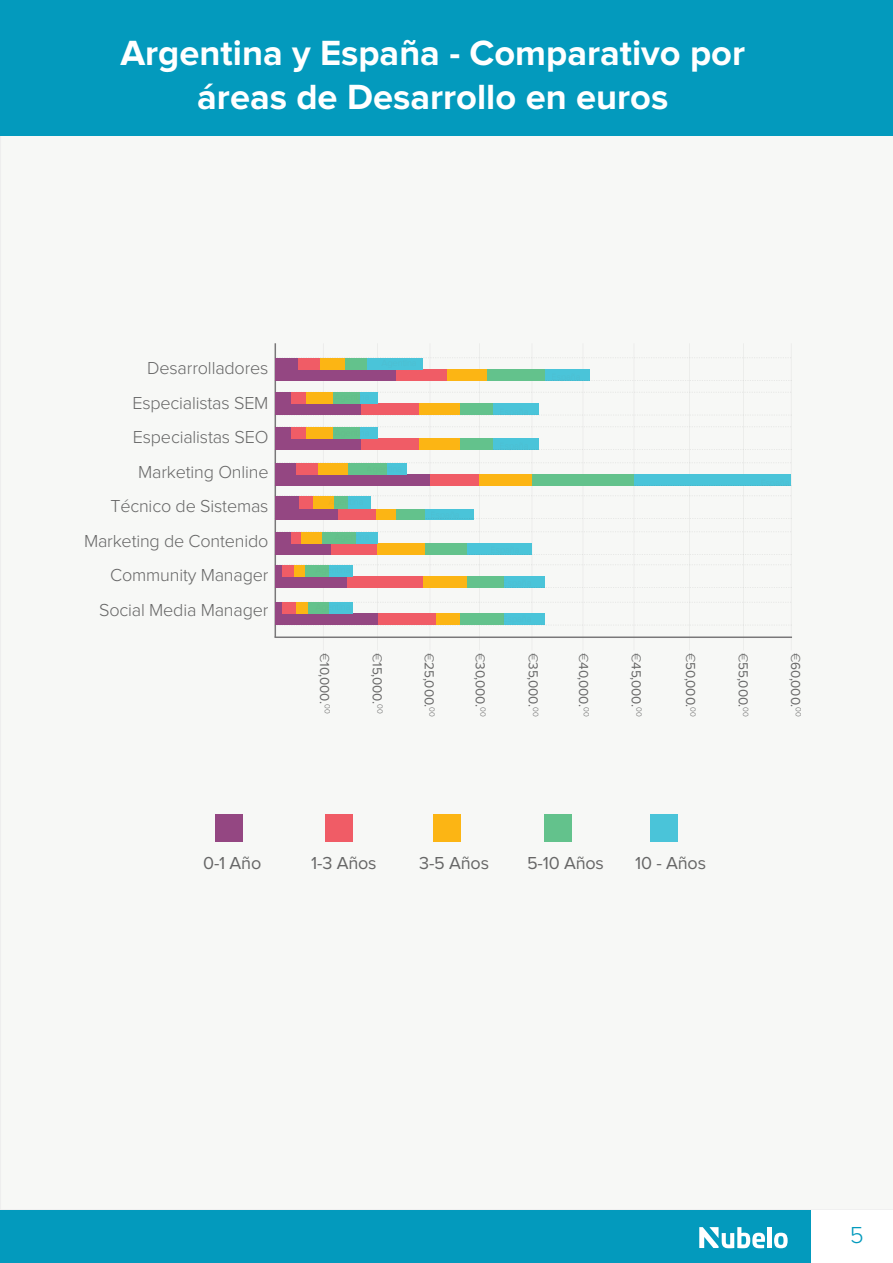
<style>
.page{position:relative;width:893px;height:1263px;background:#fff}
.page>*{position:absolute;margin:0;border:0;box-sizing:border-box;transform-origin:0 0}
.t1{font:700 36.3px/43.5px "Proxima Nova";color:#fff;text-align:center}
.t2{font:300 24px "Proxima Nova";color:#039abd}
.t3{font:300 18px/34.5px "Proxima Nova";letter-spacing:-.01em;color:#666;text-align:right}
.t4{font:18px "Proxima Nova";letter-spacing:-.01em;color:#666}
.t5{font:13.5px "Proxima Nova";letter-spacing:-.01em;color:#666}
.s1{font-weight:300}
</style>
<div class="page">
<div style="left:0;top:136px;width:893px;height:1074px;background:#f7f8f6"></div>
<div style="left:0;top:1210px;width:812px;height:53px;background:#039abd"></div>
<svg style="left:699px;top:1227px;width:66px;height:21px"></svg>
<hr style="left:767px;top:1227px;width:4px;height:21px;background:#fff">
<svg style="left:774px;top:1233px;width:14px;height:15px"></svg>
<hr style="left:275px;top:343px;width:1px;height:294px;background:#797879">
<hr style="left:791px;top:343px;width:1px;height:307px;background:#797879">
<hr style="left:323px;top:343px;width:1px;height:307px;background:#797879">
<hr style="left:377px;top:343px;width:1px;height:307px;background:#797879">
<hr style="left:430px;top:343px;width:1px;height:307px;background:#797879">
<hr style="left:479px;top:343px;width:1px;height:307px;background:#797879">
<hr style="left:532px;top:343px;width:1px;height:307px;background:#797879">
<hr style="left:583px;top:343px;width:1px;height:307px;background:#797879">
<hr style="left:634px;top:343px;width:1px;height:307px;background:#797879">
<hr style="left:689px;top:343px;width:1px;height:307px;background:#797879">
<hr style="left:743px;top:343px;width:1px;height:307px;background:#797879">
<hr style="left:275px;top:636px;width:517px;height:2px;background:#797879">
<div style="left:275px;top:370px;width:315px;height:11px;background:#4ac4d9"></div>
<div style="left:275px;top:403px;width:264px;height:12px;background:#4ac4d9"></div>
<div style="left:275px;top:438px;width:264px;height:12px;background:#4ac4d9"></div>
<div style="left:275px;top:474px;width:516px;height:12px;background:#4ac4d9"></div>
<div style="left:275px;top:613px;width:270px;height:12px;background:#4ac4d9"></div>
<div style="left:275px;top:543px;width:257px;height:12px;background:#4ac4d9"></div>
<div style="left:275px;top:576px;width:270px;height:12px;background:#4ac4d9"></div>
<div style="left:275px;top:509px;width:198px;height:11px;background:#4ac4d9"></div>
<svg style="left:276px;top:357px;width:515px;height:1px"></svg>
<svg style="left:378px;top:392px;width:413px;height:1px"></svg>
<svg style="left:276px;top:426px;width:515px;height:1px"></svg>
<svg style="left:276px;top:462px;width:515px;height:1px"></svg>
<svg style="left:276px;top:495px;width:515px;height:1px"></svg>
<svg style="left:276px;top:531px;width:515px;height:1px"></svg>
<svg style="left:276px;top:564px;width:515px;height:1px"></svg>
<svg style="left:353px;top:602px;width:438px;height:1px"></svg>
<svg style="left:546px;top:380px;width:246px;height:1px"></svg>
<svg style="left:276px;top:415px;width:516px;height:1px"></svg>
<svg style="left:493px;top:449px;width:299px;height:1px"></svg>
<svg style="left:635px;top:485px;width:157px;height:1px"></svg>
<svg style="left:426px;top:518px;width:366px;height:1px"></svg>
<svg style="left:466px;top:554px;width:326px;height:1px"></svg>
<svg style="left:505px;top:587px;width:287px;height:1px"></svg>
<svg style="left:276px;top:625px;width:516px;height:1px"></svg>
<div style="left:275px;top:370px;width:270px;height:11px;background:#63c28c"></div>
<div style="left:275px;top:403px;width:218px;height:12px;background:#63c28c"></div>
<div style="left:275px;top:438px;width:218px;height:12px;background:#63c28c"></div>
<div style="left:275px;top:474px;width:359px;height:12px;background:#63c28c"></div>
<div style="left:275px;top:613px;width:229px;height:12px;background:#63c28c"></div>
<div style="left:275px;top:543px;width:191px;height:12px;background:#63c28c"></div>
<div style="left:275px;top:576px;width:229px;height:12px;background:#63c28c"></div>
<div style="left:275px;top:509px;width:150px;height:11px;background:#63c28c"></div>
<div style="left:275px;top:370px;width:211px;height:11px;background:#fcb514"></div>
<div style="left:275px;top:403px;width:185px;height:12px;background:#fcb514"></div>
<div style="left:275px;top:438px;width:185px;height:12px;background:#fcb514"></div>
<div style="left:275px;top:474px;width:257px;height:12px;background:#fcb514"></div>
<div style="left:275px;top:613px;width:185px;height:12px;background:#fcb514"></div>
<div style="left:275px;top:543px;width:150px;height:12px;background:#fcb514"></div>
<div style="left:275px;top:576px;width:191px;height:12px;background:#fcb514"></div>
<div style="left:275px;top:509px;width:121px;height:11px;background:#fcb514"></div>
<div style="left:275px;top:370px;width:172px;height:11px;background:#f05c66"></div>
<div style="left:275px;top:403px;width:144px;height:12px;background:#f05c66"></div>
<div style="left:275px;top:438px;width:144px;height:12px;background:#f05c66"></div>
<div style="left:275px;top:474px;width:204px;height:12px;background:#f05c66"></div>
<div style="left:275px;top:613px;width:161px;height:12px;background:#f05c66"></div>
<div style="left:275px;top:543px;width:102px;height:12px;background:#f05c66"></div>
<div style="left:275px;top:576px;width:148px;height:12px;background:#f05c66"></div>
<div style="left:275px;top:509px;width:101px;height:11px;background:#f05c66"></div>
<div style="left:275px;top:370px;width:121px;height:11px;background:#944782"></div>
<div style="left:275px;top:403px;width:86px;height:12px;background:#944782"></div>
<div style="left:275px;top:438px;width:86px;height:12px;background:#944782"></div>
<div style="left:275px;top:474px;width:155px;height:12px;background:#944782"></div>
<div style="left:275px;top:613px;width:103px;height:12px;background:#944782"></div>
<div style="left:275px;top:543px;width:56px;height:12px;background:#944782"></div>
<div style="left:275px;top:576px;width:72px;height:12px;background:#944782"></div>
<div style="left:275px;top:509px;width:63px;height:11px;background:#944782"></div>
<div style="left:275px;top:358px;width:148px;height:12px;background:#4ac4d9"></div>
<div style="left:275px;top:392px;width:103px;height:11px;background:#4ac4d9"></div>
<div style="left:275px;top:427px;width:103px;height:11px;background:#4ac4d9"></div>
<div style="left:275px;top:463px;width:132px;height:11px;background:#4ac4d9"></div>
<div style="left:275px;top:532px;width:103px;height:11px;background:#4ac4d9"></div>
<div style="left:275px;top:602px;width:78px;height:11px;background:#4ac4d9"></div>
<div style="left:275px;top:566px;width:78px;height:11px;background:#4ac4d9"></div>
<div style="left:275px;top:496px;width:96px;height:13px;background:#4ac4d9"></div>
<div style="left:275px;top:358px;width:92px;height:12px;background:#63c28c"></div>
<div style="left:275px;top:392px;width:85px;height:11px;background:#63c28c"></div>
<div style="left:275px;top:427px;width:85px;height:11px;background:#63c28c"></div>
<div style="left:275px;top:463px;width:112px;height:11px;background:#63c28c"></div>
<div style="left:275px;top:532px;width:81px;height:11px;background:#63c28c"></div>
<div style="left:275px;top:602px;width:54px;height:11px;background:#63c28c"></div>
<div style="left:275px;top:566px;width:54px;height:11px;background:#63c28c"></div>
<div style="left:275px;top:496px;width:72px;height:13px;background:#63c28c"></div>
<div style="left:275px;top:358px;width:70px;height:12px;background:#fcb514"></div>
<div style="left:275px;top:392px;width:57px;height:11px;background:#fcb514"></div>
<div style="left:275px;top:427px;width:57px;height:11px;background:#fcb514"></div>
<div style="left:275px;top:463px;width:73px;height:11px;background:#fcb514"></div>
<div style="left:275px;top:532px;width:47px;height:11px;background:#fcb514"></div>
<div style="left:275px;top:602px;width:33px;height:11px;background:#fcb514"></div>
<div style="left:275px;top:566px;width:30px;height:11px;background:#fcb514"></div>
<div style="left:275px;top:496px;width:59px;height:13px;background:#fcb514"></div>
<div style="left:275px;top:358px;width:45px;height:12px;background:#f05c66"></div>
<div style="left:275px;top:392px;width:31px;height:11px;background:#f05c66"></div>
<div style="left:275px;top:427px;width:31px;height:11px;background:#f05c66"></div>
<div style="left:275px;top:463px;width:43px;height:11px;background:#f05c66"></div>
<div style="left:275px;top:532px;width:26px;height:11px;background:#f05c66"></div>
<div style="left:275px;top:602px;width:21px;height:11px;background:#f05c66"></div>
<div style="left:275px;top:566px;width:19px;height:11px;background:#f05c66"></div>
<div style="left:275px;top:496px;width:38px;height:13px;background:#f05c66"></div>
<div style="left:275px;top:358px;width:23px;height:12px;background:#944782"></div>
<div style="left:275px;top:392px;width:16px;height:11px;background:#944782"></div>
<div style="left:275px;top:427px;width:16px;height:11px;background:#944782"></div>
<div style="left:275px;top:463px;width:21px;height:11px;background:#944782"></div>
<div style="left:275px;top:532px;width:16px;height:11px;background:#944782"></div>
<div style="left:275px;top:602px;width:7px;height:11px;background:#944782"></div>
<div style="left:275px;top:566px;width:7px;height:11px;background:#944782"></div>
<div style="left:275px;top:496px;width:23px;height:13px;background:#944782"></div>
<div style="left:0;top:0;width:893px;height:136px;background:#039abd"></div>
<div style="left:215px;top:814px;width:28px;height:27px;background:#944782"></div>
<div style="left:325px;top:814px;width:27px;height:27px;background:#f05c66"></div>
<div style="left:433px;top:814px;width:27px;height:27px;background:#fcb514"></div>
<div style="left:544px;top:814px;width:27px;height:27px;background:#63c28c"></div>
<div style="left:650px;top:814px;width:28px;height:27px;background:#4ac4d9"></div>
<h1 class="t1" style="left:120px;top:33px;width:626px">Argentina y España - Comparativo por áreas de Desarrollo en euros</h1>
<p class="t3" style="left:84px;top:352px;width:186px">Desarrolladores<br>Especialistas SEM<br>Especialistas SEO<br>Marketing Online<br>Técnico de Sistemas<br>Marketing de Contenido<br>Community Manager<br>Social Media Manager</p>
<p class="t5" style="left:331px;top:653px;width:62px;rotate:90deg"><span class="s1">€</span>10,000.<sup>00</sup></p>
<p class="t5" style="left:436px;top:653px;width:65px;rotate:90deg"><span class="s1">€</span>25,000.<sup>00</sup></p>
<p class="t5" style="left:539px;top:653px;width:65px;rotate:90deg"><span class="s1">€</span>35,000.<sup>00</sup></p>
<p class="t5" style="left:749px;top:653px;width:65px;rotate:90deg"><span class="s1">€</span>55,000.<sup>00</sup></p>
<p class="t5" style="left:383px;top:653px;width:62px;rotate:90deg"><span class="s1">€</span>15,000.<sup>00</sup></p>
<p class="t5" style="left:486px;top:653px;width:65px;rotate:90deg"><span class="s1">€</span>30,000.<sup>00</sup></p>
<p class="t5" style="left:697px;top:653px;width:65px;rotate:90deg"><span class="s1">€</span>50,000.<sup>00</sup></p>
<p class="t5" style="left:590px;top:653px;width:65px;rotate:90deg"><span class="s1">€</span>40,000.<sup>00</sup></p>
<p class="t5" style="left:802px;top:653px;width:65px;rotate:90deg"><span class="s1">€</span>60,000.<sup>00</sup></p>
<p class="t5" style="left:643px;top:653px;width:65px;rotate:90deg"><span class="s1">€</span>45,000.<sup>00</sup></p>
<p class="t4" style="left:203px;top:855px;width:60px">0-1 Año</p>
<p class="t4" style="left:311px;top:855px;width:67px">1-3 Años</p>
<p class="t4" style="left:419px;top:855px;width:71px">3-5 Años</p>
<p class="t4" style="left:527px;top:855px;width:78px">5-10 Años</p>
<p class="t4" style="left:635px;top:855px;width:72px">10 - Años</p>
<h2 class="t2" style="left:850px;top:1224px;width:15px">5</h2>
</div>
